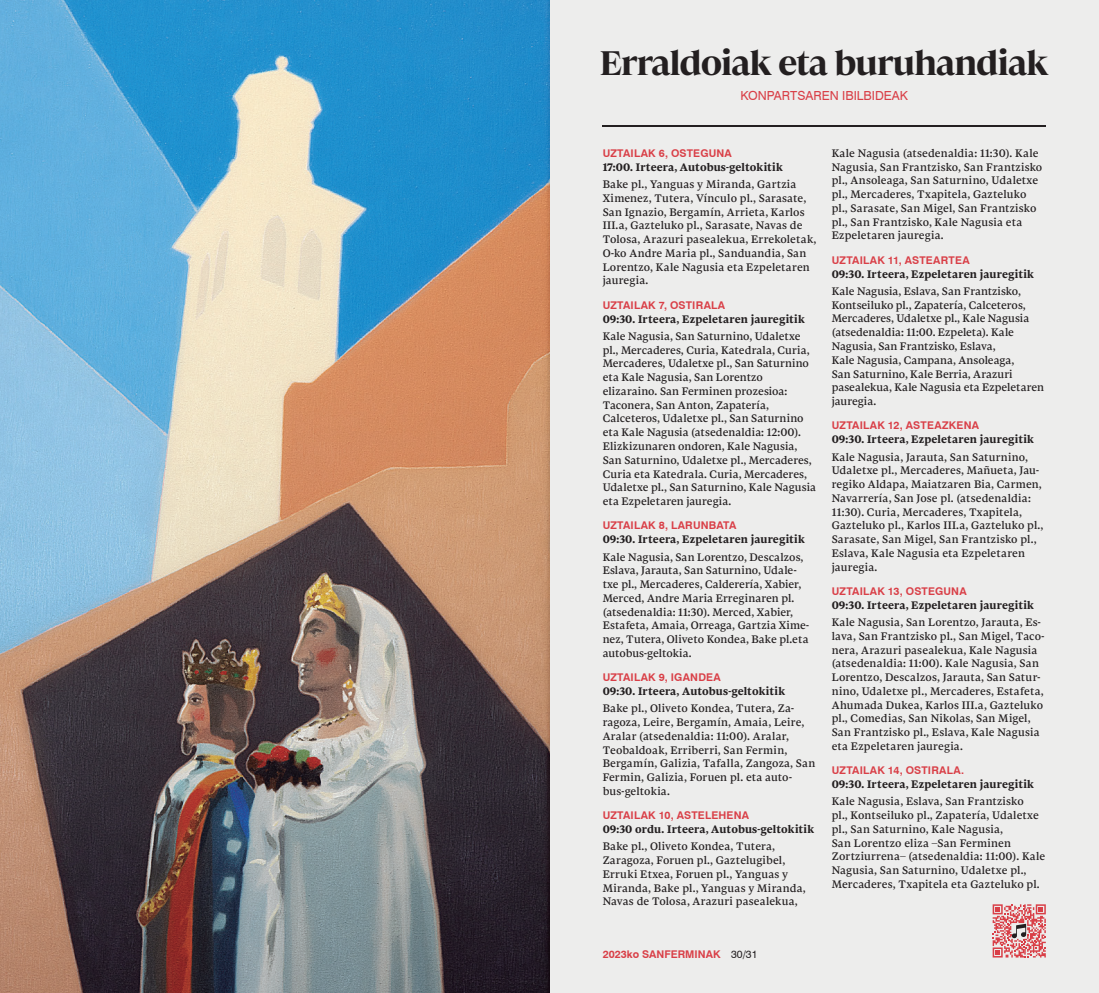
<style>
.page{position:relative;width:1099px;height:993px;background:#fff}
.page>*{position:absolute;margin:0;border:0;box-sizing:border-box;transform-origin:0 0}
.t1{font:700 33.75px "Ashler Display";letter-spacing:-.025em;color:#231f20}
.SUBTITULO_NUMEROS{font:12.5px "Swiss 721 BT";color:#d93f47}
.ultimo_parrafo{font:10.62px/13.8px "Ashler Text";letter-spacing:.01em;color:#231f20}
.ultimo_parrafo-2{font:700 10.62px "Ashler Text";letter-spacing:.015em;color:#231f20}
.HORAS{font:700 10.62px "Swiss 721 BT";letter-spacing:.015em;color:#d93f47}
.s1{font-weight:400;color:#231f20}
</style>
<div class="page">
<div style="left:549px;top:0;width:549px;height:992px;background:#ededec"></div>
<img style="left:0;top:0;width:549px;height:992px">
<hr style="left:602px;top:125px;width:443px;height:2px;background:#231f20">
<svg style="left:992px;top:904px;width:53px;height:53px"></svg>
<p class="t1" style="left:599px;top:41px;width:450px">Erraldoiak eta buruhandiak</p>
<p class="SUBTITULO_NUMEROS" style="left:740px;top:88px;width:169px">KONPARTSAREN IBILBIDEAK</p>
<p class="HORAS" style="left:602px;top:147px;width:131px">UZTAILAK 6, OSTEGUNA</p>
<p class="ultimo_parrafo-2" style="left:602px;top:160px;width:182px">17:00. Irteera, Autobus-geltokitik</p>
<p class="ultimo_parrafo" style="left:602px;top:178px;width:215px">Bake pl., Yanguas y Miranda, Gartzia Ximenez, Tutera, Vínculo pl., Sarasate, San Ignazio, Bergamín, Arrieta, Karlos III.a, Gazteluko pl., Sarasate, Navas de Tolosa, Arazuri pasealekua, Errekoletak, O-ko Andre Maria pl., Sanduandia, San Lorentzo, Kale Nagusia eta Ezpeletaren jauregia.</p>
<p class="HORAS" style="left:602px;top:298px;width:124px">UZTAILAK 7, OSTIRALA</p>
<p class="ultimo_parrafo-2" style="left:602px;top:312px;width:204px">09:30. Irteera, Ezpeletaren jauregitik</p>
<p class="ultimo_parrafo" style="left:602px;top:329px;width:215px">Kale Nagusia, San Saturnino, Udaletxe pl., Mercaderes, Curia, Katedrala, Curia, Mercaderes, Udaletxe pl., San Saturnino eta Kale Nagusia, San Lorentzo elizaraino. San Ferminen prozesioa:<br>Taconera, San Anton, Zapatería, Calceteros, Udaletxe pl., San Saturnino eta Kale Nagusia (atsedenaldia: 12:00).<br>Elizkizunaren ondoren, Kale Nagusia, San Saturnino, Udaletxe pl., Mercaderes, Curia eta Katedrala. Curia, Mercaderes, Udaletxe pl., San Saturnino, Kale Nagusia eta Ezpeletaren jauregia.</p>
<p class="HORAS" style="left:602px;top:519px;width:135px">UZTAILAK 8, LARUNBATA</p>
<p class="ultimo_parrafo-2" style="left:602px;top:532px;width:204px">09:30. Irteera, Ezpeletaren jauregitik</p>
<p class="ultimo_parrafo" style="left:602px;top:550px;width:208px">Kale Nagusia, San Lorentzo, Descalzos, Eslava, Jarauta, San Saturnino, Udale&shy;txe pl., Mercaderes, Calderería, Xabier, Merced, Andre Maria Erreginaren pl. (atsedenaldia: 11:30). Merced, Xabier, Estafeta, Amaia, Orreaga, Gartzia Xime&shy;nez, Tutera, Oliveto Kondea, Bake pl.eta autobus-geltokia.</p>
<p class="HORAS" style="left:602px;top:670px;width:120px">UZTAILAK 9, IGANDEA</p>
<p class="ultimo_parrafo-2" style="left:602px;top:684px;width:184px">09:30. Irteera, Autobus-geltokitik</p>
<p class="ultimo_parrafo" style="left:602px;top:701px;width:214px">Bake pl., Oliveto Kondea, Tutera, Za&shy;ragoza, Leire, Bergamín, Amaia, Leire, Aralar (atsedenaldia: 11:00). Aralar, Teobaldoak, Erriberri, San Fermin, Bergamín, Galizia, Tafalla, Zangoza, San Fermin, Galizia, Foruen pl. eta auto&shy;bus-geltokia.</p>
<p class="HORAS" style="left:602px;top:808px;width:148px">UZTAILAK 10, ASTELEHENA</p>
<p class="ultimo_parrafo-2" style="left:602px;top:822px;width:213px">09:30 ordu. Irteera, Autobus-geltokitik</p>
<p class="ultimo_parrafo" style="left:602px;top:839px;width:204px">Bake pl., Oliveto Kondea, Tutera, Zaragoza, Foruen pl., Gaztelugibel, Erruki Etxea, Foruen pl., Yanguas y Miranda, Bake pl., Yanguas y Miranda, Navas de Tolosa, Arazuri pasealekua,</p>
<p class="ultimo_parrafo" style="left:831px;top:146px;width:212px">Kale Nagusia (atsedenaldia: 11:30). Kale Nagusia, San Frantzisko, San Frantzisko pl., Ansoleaga, San Saturnino, Udaletxe pl., Mercaderes, Txapitela, Gazteluko pl., Sarasate, San Migel, San Frantzisko pl., San Frantzisko, Kale Nagusia eta Ezpeletaren jauregia.</p>
<p class="HORAS" style="left:831px;top:253px;width:139px">UZTAILAK 11, ASTEARTEA</p>
<p class="ultimo_parrafo-2" style="left:831px;top:267px;width:204px">09:30. Irteera, Ezpeletaren jauregitik</p>
<p class="ultimo_parrafo" style="left:831px;top:284px;width:214px">Kale Nagusia, Eslava, San Frantzisko, Kontseiluko pl., Zapatería, Calceteros, Mercaderes, Udaletxe pl., Kale Nagusia (atsedenaldia: 11:00. Ezpeleta). Kale Nagusia, San Frantzisko, Eslava,<br>Kale Nagusia, Campana, Ansoleaga,<br>San Saturnino, Kale Berria, Arazuri pasealekua, Kale Nagusia eta Ezpeletaren jauregia.</p>
<p class="HORAS" style="left:831px;top:419px;width:149px">UZTAILAK 12, ASTEAZKENA</p>
<p class="ultimo_parrafo-2" style="left:831px;top:432px;width:204px">09:30. Irteera, Ezpeletaren jauregitik</p>
<p class="ultimo_parrafo" style="left:831px;top:450px;width:213px">Kale Nagusia, Jarauta, San Saturnino, Udaletxe pl., Mercaderes, Mañueta, Jau&shy;regiko Aldapa, Maiatzaren Bia, Carmen, Navarrería, San Jose pl. (atsedenaldia:<br>11:30). Curia, Mercaderes, Txapitela, Gazteluko pl., Karlos III.a, Gazteluko pl., Sarasate, San Migel, San Frantzisko pl., Eslava, Kale Nagusia eta Ezpeletaren jauregia.</p>
<p class="HORAS" style="left:831px;top:584px;width:136px">UZTAILAK 13, OSTEGUNA</p>
<p class="ultimo_parrafo-2" style="left:831px;top:598px;width:204px">09:30. Irteera, Ezpeletaren jauregitik</p>
<p class="ultimo_parrafo" style="left:831px;top:615px;width:214px">Kale Nagusia, San Lorentzo, Jarauta, Es&shy;lava, San Frantzisko pl., San Migel, Taco&shy;nera, Arazuri pasealekua, Kale Nagusia (atsedenaldia: 11:00). Kale Nagusia, San Lorentzo, Descalzos, Jarauta, San Satur&shy;nino, Udaletxe pl., Mercaderes, Estafeta, Ahumada Dukea, Karlos III.a, Gazteluko pl., Comedias, San Nikolas, San Migel, San Frantzisko pl., Eslava, Kale Nagusia eta Ezpeletaren jauregia.</p>
<p class="HORAS" style="left:831px;top:763px;width:134px">UZTAILAK 14, OSTIRALA.</p>
<p class="ultimo_parrafo-2" style="left:831px;top:777px;width:204px">09:30. Irteera, Ezpeletaren jauregitik</p>
<p class="ultimo_parrafo" style="left:831px;top:794px;width:215px">Kale Nagusia, Eslava, San Frantzisko<br>pl., Kontseiluko pl., Zapatería, Udaletxe pl., San Saturnino, Kale Nagusia,<br>San Lorentzo eliza –San Ferminen Zortziurrena– (atsedenaldia: 11:00). Kale Nagusia, San Saturnino, Udaletxe pl., Mercaderes, Txapitela eta Gazteluko pl.</p>
<p class="HORAS" style="left:602px;top:946px;width:156px">2023ko SANFERMINAK <span class="s1">30/31</span></p>
</div>
